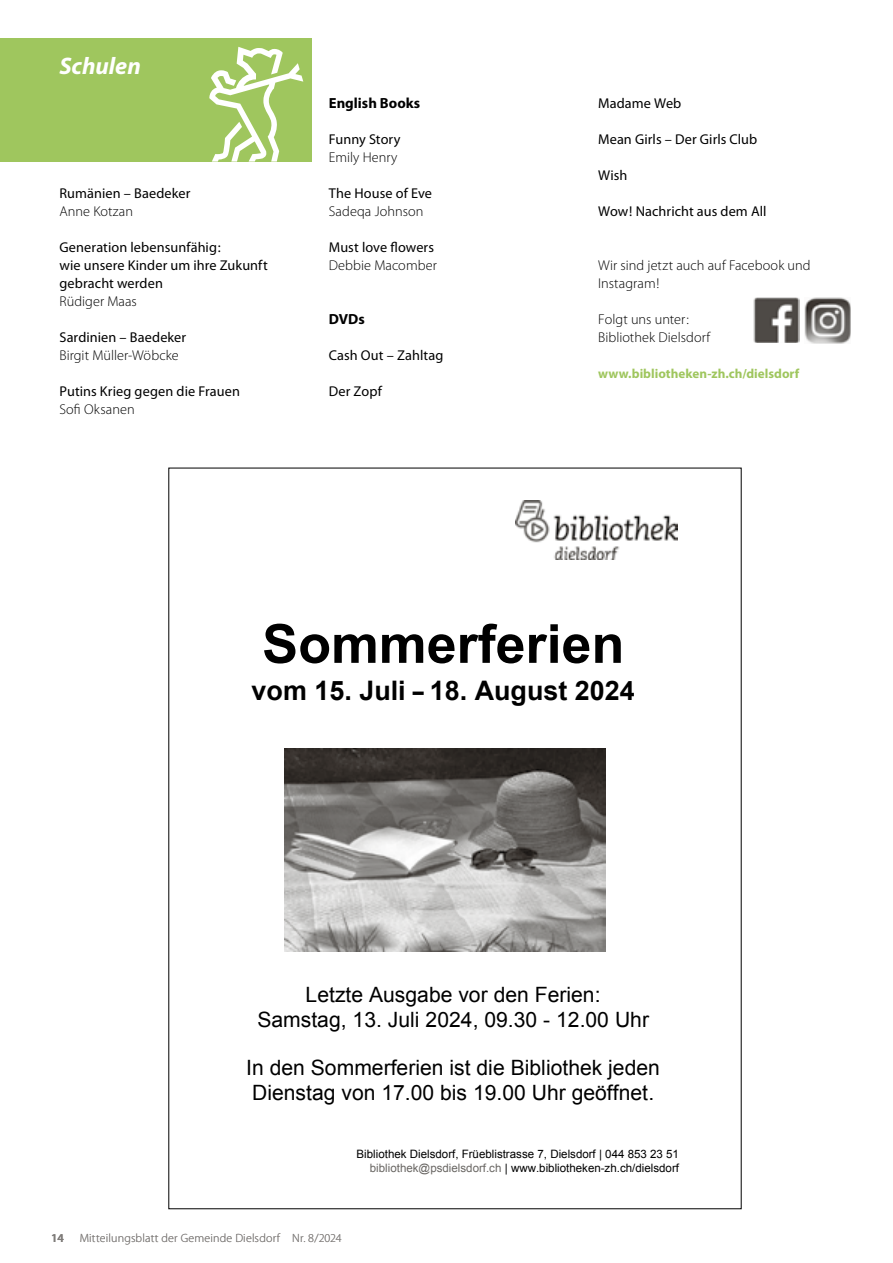
<style>
.page{position:relative;width:893px;height:1263px;background:#fff}
.page>*{position:absolute;margin:0;border:0;box-sizing:border-box;transform-origin:0 0}
.t1{font:700 53.85px "Arial";color:#000}
.t2{font:700 26.85px "Arial";color:#000}
.t3{font:italic 700 24px "Myriad Pro";color:#fff}
.t4{font:21.15px/24.3px "Arial";color:#000;text-align:center}
.t5{font:700 14.7px "Myriad Pro";color:#000}
.t6{font:14.25px/18px "Myriad Pro";letter-spacing:.01em;color:#000}
.t7{font:300 14.25px/18px "Myriad Pro";letter-spacing:.005em;color:#000}
.t8{font:700 13.2px "Myriad Pro";color:#9fc65e}
.t9{font:300 12px "Myriad Pro";letter-spacing:.015em;color:#7f7c7a}
.t10{font:600 12px "Myriad Pro";color:#7f7c7a}
.t11{font:11.55px/13.2px "Arial";color:#000;text-align:right}
.s1{color:#696663}
</style>
<div class="page">
<img style="left:804px;top:298px;width:46px;height:45px">
<img style="left:754px;top:297px;width:45px;height:46px">
<img style="left:285px;top:748px;width:321px;height:204px">
<img style="left:516px;top:500px;width:161px;height:59px">
<div style="left:0;top:38px;width:312px;height:124px;background:#9fc65e"></div>
<svg style="left:209px;top:47px;width:94px;height:115px"></svg>
<h3 class="t3" style="left:60px;top:53px;width:83px">Schulen</h3>
<h3 class="t3" style="left:60px;top:53px;width:101px">Politische</h3>
<p class="t6" style="left:60px;top:185px;width:132px">Rumänien – Baedeker</p>
<p class="t7" style="left:60px;top:202px;width:75px">Anne Kotzan</p>
<p class="t6" style="left:60px;top:238px;width:210px">Generation lebensunfähig:<br>wie unsere Kinder um ihre Zukunft gebracht werden</p>
<p class="t7" style="left:60px;top:292px;width:79px">Rüdiger Maas</p>
<p class="t6" style="left:60px;top:328px;width:128px">Sardinien – Baedeker</p>
<p class="t7" style="left:60px;top:346px;width:121px">Birgit Müller-Wöbcke</p>
<p class="t6" style="left:60px;top:382px;width:182px">Putins Krieg gegen die Frauen</p>
<p class="t7" style="left:60px;top:400px;width:77px">Sofi Oksanen</p>
<p class="t5" style="left:329px;top:95px;width:93px">English Books</p>
<p class="t6" style="left:329px;top:131px;width:73px">Funny Story</p>
<p class="t7" style="left:329px;top:148px;width:70px">Emily Henry</p>
<p class="t6" style="left:329px;top:184px;width:105px">The House of Eve</p>
<p class="t7" style="left:329px;top:202px;width:96px">Sadeqa Johnson</p>
<p class="t6" style="left:329px;top:238px;width:107px">Must love flowers</p>
<p class="t7" style="left:329px;top:256px;width:110px">Debbie Macomber</p>
<p class="t5" style="left:329px;top:311px;width:38px">DVDs</p>
<p class="t6" style="left:329px;top:347px;width:116px">Cash Out – Zahltag</p>
<p class="t6" style="left:329px;top:383px;width:55px">Der Zopf</p>
<p class="t6" style="left:598px;top:94px;width:85px">Madame Web</p>
<p class="t6" style="left:598px;top:130px;width:161px">Mean Girls – Der Girls Club</p>
<p class="t6" style="left:598px;top:166px;width:31px">Wish</p>
<p class="t6" style="left:598px;top:202px;width:170px">Wow! Nachricht aus dem All</p>
<p class="t7" style="left:598px;top:256px;width:214px">Wir sind jetzt auch auf Facebook und<br>Instagram!</p>
<p class="t7" style="left:598px;top:310px;width:114px">Folgt uns unter:<br>Bibliothek Dielsdorf</p>
<p class="t8" style="left:598px;top:366px;width:203px">www.bibliotheken-zh.ch/dielsdorf</p>
<h1 class="t1" style="left:262px;top:608px;width:364px">Sommerferien</h1>
<h2 class="t2" style="left:252px;top:672px;width:385px">vom 15. Juli - 18. August 2024</h2>
<h3 class="t4" style="left:257px;top:983px;width:393px">Letzte Ausgabe vor den Ferien:<br>Samstag, 13. Juli 2024, 09.30 - 12.00 Uhr</h3>
<h3 class="t4" style="left:246px;top:1056px;width:415px;text-align:left">In den Sommerferien ist die Bibliothek jeden<br>Dienstag von 17.00 bis 19.00 Uhr geöffnet.</h3>
<p class="t11" style="left:357px;top:1148px;width:324px">Bibliothek Dielsdorf, Früeblistrasse 7, Dielsdorf | 044 853 23 51 <span class="s1">bibliothek@psdielsdorf.ch</span> | www.bibliotheken-zh.ch/dielsdorf</p>
<p class="t10" style="left:51px;top:1231px;width:14px">14</p>
<p class="t9" style="left:80px;top:1231px;width:263px">Mitteilungsblatt der Gemeinde Dielsdorf Nr. 8/2024</p>
</div>
